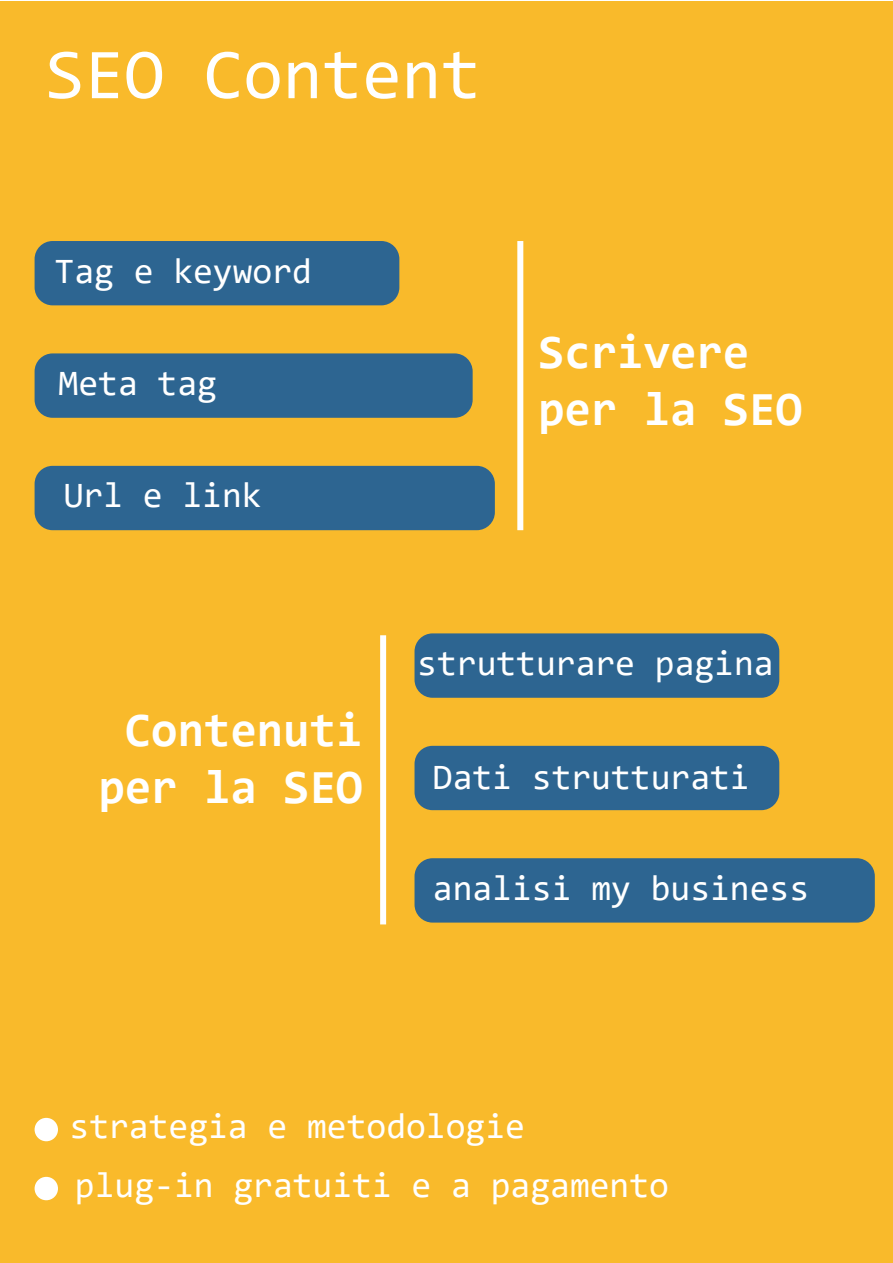
<style>
.page{position:relative;width:893px;height:1263px;background:#fff}
.page>*{position:absolute;margin:0;border:0;box-sizing:border-box;transform-origin:0 0}
.t1{font:72px "Consolas";color:#fff}
.t2{font:700 48px/57.6px "Consolas";color:#fff}
.t3{font:36px/58.9px "Consolas";color:#fff}
</style>
<div class="page">
<div style="left:0;top:1px;width:893px;height:1262px;background:#f9ba2b"></div>
<div style="left:35px;top:241px;width:364px;height:64px;background:#2d6591;border-radius:18px"></div>
<div style="left:35px;top:353px;width:438px;height:65px;background:#2d6591;border-radius:18px"></div>
<div style="left:35px;top:466px;width:460px;height:64px;background:#2d6591;border-radius:18px"></div>
<div style="left:517px;top:241px;width:6px;height:289px;background:#fff"></div>
<div style="left:414px;top:633px;width:365px;height:65px;background:#2d6591;border-radius:18px"></div>
<div style="left:414px;top:746px;width:365px;height:64px;background:#2d6591;border-radius:18px"></div>
<div style="left:414px;top:858px;width:461px;height:64px;background:#2d6591;border-radius:18px"></div>
<div style="left:380px;top:635px;width:6px;height:289px;background:#fff"></div>
<div style="left:35px;top:1118px;width:23px;height:23px;background:#fff;border-radius:50%"></div>
<div style="left:35px;top:1177px;width:23px;height:23px;background:#fff;border-radius:50%"></div>
<h1 class="t1" style="left:45px;top:25px;width:437px">SEO Content</h1>
<p class="t3" style="left:55px;top:240px;width:259px">Tag e keyword</p>
<p class="t3" style="left:59px;top:353px;width:160px">Meta tag</p>
<p class="t3" style="left:64px;top:465px;width:200px">Url e link</p>
<h2 class="t2" style="left:98px;top:701px;width:266px;text-align:center">Contenuti per la SEO</h2>
<h2 class="t2" style="left:538px;top:323px;width:266px">Scrivere per la SEO</h2>
<p class="t3" style="left:417px;top:633px;width:358px">strutturare pagina</p>
<p class="t3" style="left:433px;top:747px;width:318px">Dati strutturati</p>
<p class="t3" style="left:433px;top:857px;width:378px">analisi my business</p>
<p class="t3" style="left:70px;top:1095px;width:601px">strategia e metodologie plug-in gratuiti e a pagamento</p>
</div>
